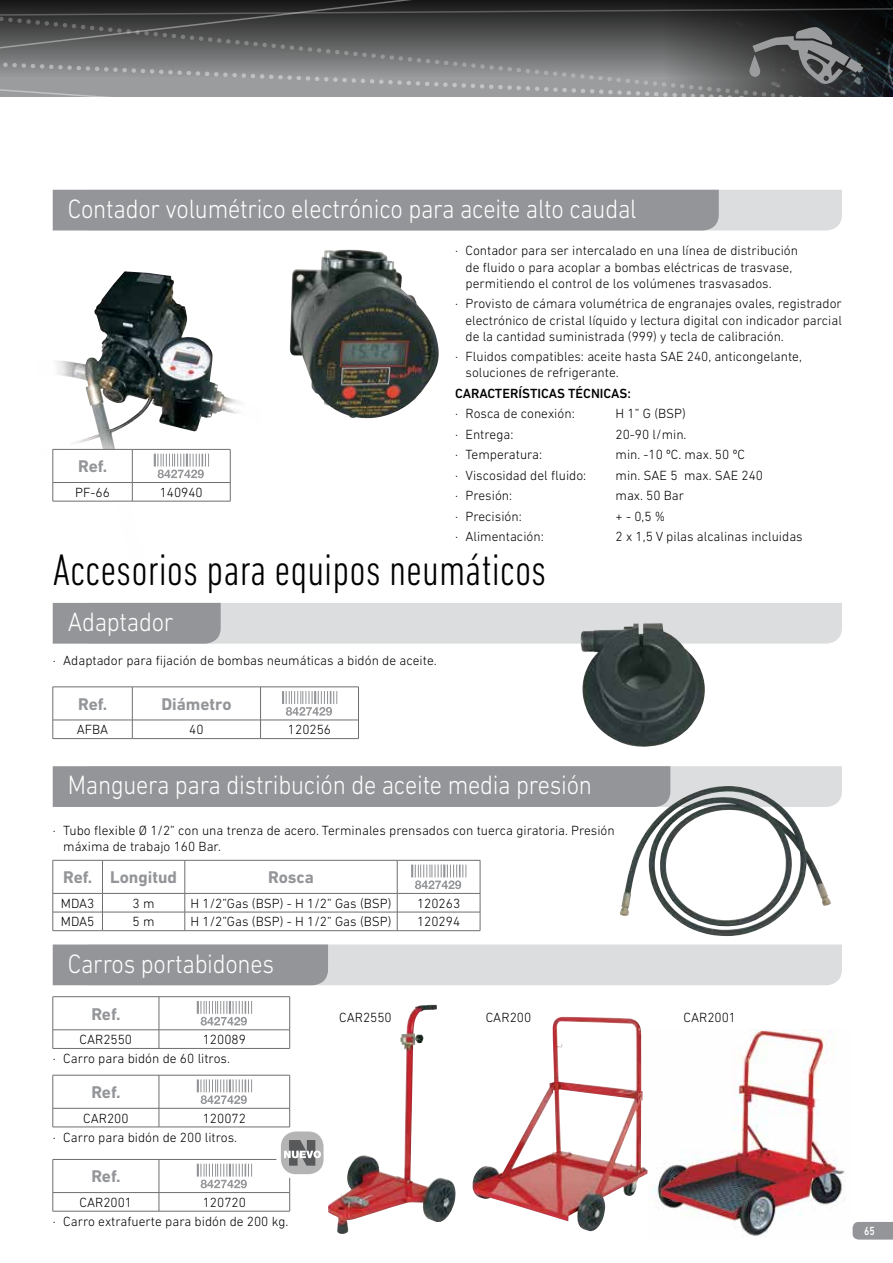
<style>
.page{position:relative;width:893px;height:1263px;background:#fff}
.page>*{position:absolute;margin:0;border:0;box-sizing:border-box;transform-origin:0 0}
.t1{font:300 condensed 45px "DIN Next LT Pro";color:#000}
.t2{font:300 27px "DIN Next LT Pro";letter-spacing:-.01em;color:#fff;scale:.9 1}
.t3{font:700 17.25px "DIN Next LT Pro";color:#939598}
.t4{font:300 13.5px/16.2px "DIN Next LT Pro";color:#000}
.t5{font:500 13.5px "DIN Next LT Pro";color:#000}
.t6{font:500 12px "DIN Next LT Pro";color:#fff;scale:.8 1}
</style>
<div class="page">
<svg style="left:853px;top:1222px;width:40px;height:17px"></svg>
<svg style="left:516px;top:0;width:300px;height:7px;background:#161616"></svg>
<div style="left:0;top:0;width:516px;height:7px;background:#1a1a1b"></div>
<svg style="left:0;top:7px;width:893px;height:90px;background:#636464"></svg>
<img style="left:472px;top:1017px;width:176px;height:214px">
<img style="left:328px;top:1005px;width:128px;height:229px">
<img style="left:652px;top:1029px;width:194px;height:208px">
<img style="left:52px;top:284px;width:187px;height:218px">
<svg style="left:53px;top:190px;width:789px;height:40px;background:#9ea0a3"></svg>
<svg style="left:53px;top:603px;width:789px;height:41px;background:#cbccce"></svg>
<svg style="left:53px;top:766px;width:789px;height:41px;background:#9c9ea1"></svg>
<svg style="left:53px;top:944px;width:789px;height:41px;background:#c3c4c6"></svg>
<hr style="left:53px;top:501px;width:79px;height:1px;background:#6d6e71">
<hr style="left:132px;top:501px;width:98px;height:1px;background:#6d6e71">
<svg style="left:53px;top:449px;width:178px;height:52px"></svg>
<hr style="left:53px;top:996px;width:106px;height:1px;background:#6d6e71">
<hr style="left:159px;top:996px;width:131px;height:1px;background:#6d6e71">
<hr style="left:53px;top:1048px;width:106px;height:1px;background:#6d6e71">
<hr style="left:159px;top:1048px;width:131px;height:1px;background:#6d6e71">
<svg style="left:53px;top:997px;width:237px;height:51px"></svg>
<hr style="left:53px;top:1127px;width:106px;height:1px;background:#6d6e71">
<hr style="left:159px;top:1127px;width:131px;height:1px;background:#6d6e71">
<svg style="left:53px;top:1075px;width:237px;height:52px"></svg>
<hr style="left:53px;top:1211px;width:106px;height:1px;background:#6d6e71">
<hr style="left:159px;top:1211px;width:131px;height:1px;background:#6d6e71">
<svg style="left:53px;top:687px;width:306px;height:52px"></svg>
<svg style="left:53px;top:860px;width:428px;height:71px"></svg>
<img style="left:290px;top:250px;width:149px;height:168px">
<img style="left:579px;top:623px;width:126px;height:124px">
<img style="left:620px;top:786px;width:211px;height:150px">
<svg style="left:279px;top:1129px;width:47px;height:47px"></svg>
<div style="left:276px;top:1127px;width:52px;height:52px;border:4px solid #fff;border-radius:17px"></div>
<svg style="left:53px;top:1140px;width:268px;height:71px"></svg>
<h2 class="t2" style="left:68px;top:193px;width:633px">Contador volumétrico electrónico para aceite alto caudal</h2>
<p class="t3" style="left:78px;top:456px;width:31px">Ref.</p>
<p class="t4" style="left:75px;top:484px;width:36px">PF-66</p>
<p class="t4" style="left:160px;top:484px;width:45px">140940</p>
<p class="t4" style="left:465px;top:243px;width:334px;text-indent:-11px">· Contador para ser intercalado en una línea de distribución de fluido o para acoplar a bombas eléctricas de trasvase, permitiendo el control de los volúmenes trasvasados.</p>
<p class="t4" style="left:465px;top:295px;width:378px;text-align:justify;text-indent:-11px">· Provisto de cámara volumétrica de engranajes ovales, registrador electrónico de cristal líquido y lectura digital con indicador parcial de la cantidad suministrada (999) y tecla de calibración.</p>
<p class="t4" style="left:465px;top:348px;width:338px;text-indent:-11px">· Fluidos compatibles: aceite hasta SAE 240, anticongelante, soluciones de refrigerante.</p>
<p class="t5" style="left:455px;top:385px;width:177px">CARACTERÍSTICAS TÉCNICAS:</p>
<p class="t4" style="left:455px;top:405px;width:121px">· Rosca de conexión:</p>
<p class="t4" style="left:615px;top:405px;width:72px">H 1” G (BSP)</p>
<p class="t4" style="left:455px;top:426px;width:60px">· Entrega:</p>
<p class="t4" style="left:615px;top:426px;width:73px">20-90 l/min.</p>
<p class="t4" style="left:455px;top:446px;width:89px">· Temperatura:</p>
<p class="t4" style="left:615px;top:446px;width:131px">min. -10 ºC. max. 50 ºC</p>
<p class="t4" style="left:455px;top:467px;width:133px">· Viscosidad del fluido:</p>
<p class="t4" style="left:615px;top:467px;width:149px">min. SAE 5 max. SAE 240</p>
<p class="t4" style="left:455px;top:487px;width:59px">· Presión:</p>
<p class="t4" style="left:615px;top:487px;width:70px">max. 50 Bar</p>
<p class="t4" style="left:455px;top:508px;width:68px">· Precisión:</p>
<p class="t4" style="left:615px;top:508px;width:51px">+ - 0,5 %</p>
<p class="t4" style="left:455px;top:528px;width:90px">· Alimentación:</p>
<p class="t4" style="left:615px;top:528px;width:189px">2 x 1,5 V pilas alcalinas incluidas</p>
<h1 class="t1" style="left:53px;top:544px;width:495px">Accesorios para equipos neumáticos</h1>
<h2 class="t2" style="left:68px;top:606px;width:119px">Adaptador</h2>
<p class="t4" style="left:53px;top:652px;width:386px">· Adaptador para fijación de bombas neumáticas a bidón de aceite.</p>
<p class="t3" style="left:78px;top:694px;width:31px">Ref.</p>
<p class="t3" style="left:161px;top:694px;width:72px">Diámetro</p>
<p class="t4" style="left:77px;top:721px;width:33px">AFBA</p>
<p class="t4" style="left:189px;top:721px;width:16px">40</p>
<p class="t4" style="left:288px;top:721px;width:45px">120256</p>
<h2 class="t2" style="left:68px;top:770px;width:584px">Manguera para distribución de aceite media presión</h2>
<p class="t4" style="left:63px;top:822px;width:553px;text-indent:-11px">· Tubo flexible Ø 1/2” con una trenza de acero. Terminales prensados con tuerca giratoria. Presión máxima de trabajo 160 Bar.</p>
<p class="t3" style="left:63px;top:867px;width:115px">Ref. Longitud</p>
<p class="t3" style="left:268px;top:867px;width:47px">Rosca</p>
<p class="t4" style="left:61px;top:895px;width:35px">MDA3</p>
<p class="t4" style="left:133px;top:895px;width:23px">3 m</p>
<p class="t4" style="left:190px;top:895px;width:203px">H 1/2”Gas (BSP) - H 1/2” Gas (BSP)</p>
<p class="t4" style="left:417px;top:895px;width:45px">120263</p>
<p class="t4" style="left:61px;top:913px;width:35px">MDA5</p>
<p class="t4" style="left:133px;top:913px;width:23px">5 m</p>
<p class="t4" style="left:190px;top:913px;width:203px">H 1/2”Gas (BSP) - H 1/2” Gas (BSP)</p>
<p class="t4" style="left:417px;top:913px;width:45px">120294</p>
<h2 class="t2" style="left:68px;top:948px;width:231px">Carros portabidones</h2>
<p class="t3" style="left:91px;top:1004px;width:31px">Ref.</p>
<p class="t4" style="left:80px;top:1031px;width:54px">CAR2550</p>
<p class="t4" style="left:203px;top:1031px;width:45px">120089</p>
<p class="t4" style="left:53px;top:1050px;width:179px">· Carro para bidón de 60 litros.</p>
<p class="t3" style="left:91px;top:1082px;width:31px">Ref.</p>
<p class="t4" style="left:83px;top:1110px;width:47px">CAR200</p>
<p class="t4" style="left:203px;top:1110px;width:45px">120072</p>
<p class="t4" style="left:53px;top:1129px;width:186px">· Carro para bidón de 200 litros.</p>
<p class="t3" style="left:91px;top:1166px;width:31px">Ref.</p>
<p class="t4" style="left:80px;top:1194px;width:54px">CAR2001</p>
<p class="t4" style="left:203px;top:1194px;width:45px">120720</p>
<p class="t4" style="left:53px;top:1213px;width:237px">· Carro extrafuerte para bidón de 200 kg.</p>
<p class="t4" style="left:339px;top:1009px;width:54px">CAR2550</p>
<p class="t4" style="left:486px;top:1009px;width:47px">CAR200</p>
<p class="t4" style="left:683px;top:1009px;width:54px">CAR2001</p>
<p class="t6" style="left:864px;top:1223px;width:15px">65</p>
</div>
